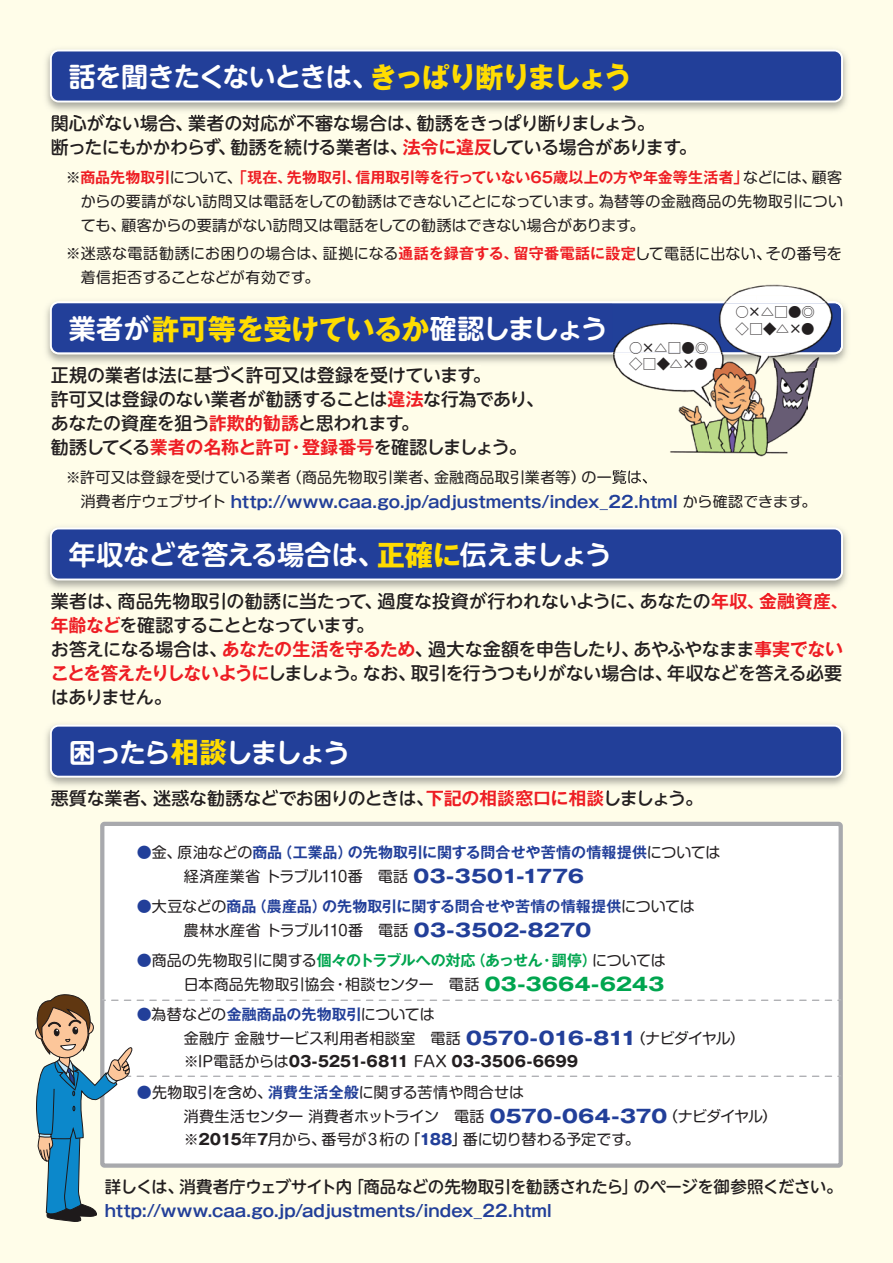
<style>
.page{position:relative;width:893px;height:1263px;background:#fffde9}
.page>*{position:absolute;margin:0;border:0;box-sizing:border-box;transform-origin:0 0}
.t1{font:700 27px "UD Shin M Go Pro De";letter-spacing:-.055em;color:#fff}
.t2{font:700 27px "UD Shin M Go Pro De";letter-spacing:-.025em;color:#fff}
.t3{font:700 27px "UD Shin M Go Pro De";letter-spacing:-.09em;color:#fff}
.t4{font:500 18px/24px "UD Shin M Go Pro";letter-spacing:-.025em;color:#231f20}
.t5{font:700 16.5px "Gothic MB101 Pro De";color:#223f99}
.t6{font:500 16.5px "UD Shin M Go Pro";letter-spacing:-.025em;color:#231f20}
.t7{font:15px/24px "Shin M Go Pro";letter-spacing:.005em;color:#231f20}
.t8{font:700 15px "Gothic MB101 Pro De";color:#223f99}
.t9{font:15px "Shin M Go Pro";letter-spacing:-.015em;color:#231f20}
.t10{font:700 15px "Gothic MB101 Pro De";letter-spacing:-.01em;color:#ee1d23}
.t11{font:700 15px "Gothic MB101 Pro De";letter-spacing:-.03em;color:#00a54f}
.t12{font:700 15px "Gothic MB101 Pro";letter-spacing:-.005em;color:#231f20}
.t13{font:500 13.35px/16.8px "UD Shin M Go Pro";color:#231f20}
.s1{font-family:"Gothic MB101 Pro";font-size:28.5px;color:#ffdc01}
.s2{font-family:"Gothic MB101 Pro De";font-weight:700;color:#ee1d23}
.s3{font-family:"Shin M Go Pro";font-weight:400;color:#231f20}
.s4{font-family:"Shin M Go Pro";font-weight:400;font-size:15px;color:#231f20}
.s5{font-family:"Shin M Go Pro";font-weight:400}
.s6{font-family:"Gothic MB101 Pro";font-weight:700;font-size:18px;color:#223f99}
.s7{font-family:"Shin M Go Pro";font-weight:400;color:#223f99}
.s8{font-family:"Gothic MB101 Pro";font-weight:700;font-size:18px;color:#00a54f}
.s9{color:#223f99}
.s10{font-family:"Gothic MB101 Pro De";font-weight:700;color:#223f99}
.s11{font-family:"Gothic MB101 Pro";font-weight:700}
.s12{font-family:"Gothic MB101 Pro";font-weight:700;color:#223f99}
</style>
<div class="page">
<div style="left:102px;top:824px;width:739px;height:341px;background:#fff;border-radius:2px"></div>
<div style="left:100px;top:822px;width:743px;height:346px;border:4px solid #a8a9ad;border-radius:2px"></div>
<img style="left:46px;top:50px;width:801px;height:61px">
<img style="left:52px;top:114px;width:576px;height:2px">
<div style="left:51px;top:51px;width:791px;height:51px;background:#223f99;border-radius:8px"></div>
<div style="left:50px;top:50px;width:793px;height:53px;border:2px solid #fff;border-radius:8px"></div>
<img style="left:46px;top:305px;width:761px;height:63px">
<img style="left:51px;top:366px;width:429px;height:2px">
<svg style="left:50px;top:301px;width:562px;height:53px;background:#334da0"></svg>
<img style="left:46px;top:530px;width:801px;height:59px">
<img style="left:53px;top:592px;width:771px;height:2px">
<img style="left:711px;top:593px;width:113px;height:1px">
<div style="left:51px;top:528px;width:791px;height:51px;background:#223f99;border-radius:8px"></div>
<div style="left:50px;top:527px;width:793px;height:53px;border:2px solid #fff;border-radius:8px"></div>
<img style="left:46px;top:724px;width:801px;height:67px">
<img style="left:51px;top:789px;width:372px;height:2px">
<img style="left:427px;top:790px;width:177px;height:1px">
<img style="left:606px;top:790px;width:86px;height:1px">
<div style="left:51px;top:726px;width:791px;height:51px;background:#223f99;border-radius:8px"></div>
<div style="left:50px;top:725px;width:793px;height:53px;border:2px solid #fff;border-radius:8px"></div>
<img style="left:635px;top:258px;width:209px;height:48px">
<img style="left:807px;top:306px;width:40px;height:105px">
<img style="left:613px;top:368px;width:194px;height:129px">
<img style="left:612px;top:258px;width:23px;height:3px">
<img style="left:638px;top:258px;width:203px;height:3px">
<img style="left:612px;top:470px;width:35px;height:14px">
<img style="left:612px;top:495px;width:64px;height:2px">
<img style="left:684px;top:495px;width:123px;height:2px">
<img style="left:612px;top:301px;width:231px;height:53px">
<svg style="left:35px;top:993px;width:806px;height:229px"></svg>
<h1 class="t1" style="left:69px;top:55px;width:564px">話を聞きたくないときは、<span class="s1">きっぱり断りましょう</span></h1>
<p class="t4" style="left:51px;top:110px;width:647px">関心がない場合、業者の対応が不審な場合は、勧誘をきっぱり断りましょう。<br>断ったにもかかわらず、勧誘を続ける業者は、<span class="s2">法令に違反</span>している場合があります。</p>
<p class="t10" style="left:66px;top:165px;width:778px"><span class="s3">※</span>商品先物取引<span class="s3">について、</span>「現在、先物取引、信用取引等を行っていない65歳以上の方や年金等生活者」<span class="s3">などには、顧客</span></p>
<p class="t7" style="left:81px;top:187px;width:764px">からの要請がない訪問又は電話をしての勧誘はできないことになっています。為替等の金融商品の先物取引についても、顧客からの要請がない訪問又は電話をしての勧誘はできない場合があります。</p>
<p class="t7" style="left:81px;top:240px;width:763px;text-indent:-15px">※迷惑な電話勧誘にお困りの場合は、証拠になる<span class="s2">通話を録音する、留守番電話に設定</span>して電話に出ない、その番号を着信拒否することなどが有効です。</p>
<p class="t13" style="left:736px;top:303px;width:81px">○×△□●◎ ◇□◆△×●</p>
<h1 class="t1" style="left:69px;top:307px;width:540px">業者が<span class="s1">許可等を受けているか</span>確認しましょう</h1>
<p class="t13" style="left:629px;top:339px;width:81px">○×△□●◎ ◇□◆△×●</p>
<p class="t4" style="left:51px;top:362px;width:495px">正規の業者は法に基づく許可又は登録を受けています。<br>許可又は登録のない業者が勧誘することは<span class="s2">違法</span>な行為であり、あなたの資産を狙う<span class="s2">詐欺的勧誘</span>と思われます。<br>勧誘してくる<span class="s2">業者の名称と許可・登録番号</span>を確認しましょう。</p>
<p class="t7" style="left:66px;top:463px;width:592px">※許可又は登録を受けている業者（商品先物取引業者、金融商品取引業者等）の一覧は、</p>
<p class="t5" style="left:66px;top:488px;width:752px"><span class="s4">　消費者庁ウェブサイト</span> http://www.caa.go.jp/adjustments/index_22.html <span class="s4">から確認できます。</span></p>
<h1 class="t2" style="left:69px;top:533px;width:544px">年収などを答える場合は、<span class="s1">正確に</span>伝えましょう</h1>
<p class="t4" style="left:51px;top:588px;width:799px">業者は、商品先物取引の勧誘に当たって、過度な投資が行われないように、あなたの<span class="s2">年収、金融資産、年齢など</span>を確認することとなっています。<br>お答えになる場合は、<span class="s2">あなたの生活を守るため</span>、過大な金額を申告したり、あやふやなまま<span class="s2">事実でないことを答えたりしないように</span>しましょう。なお、取引を行うつもりがない場合は、年収などを答える必要はありません。</p>
<h1 class="t3" style="left:69px;top:730px;width:283px">困ったら<span class="s1">相談</span>しましょう</h1>
<p class="t4" style="left:51px;top:785px;width:654px">悪質な業者、迷惑な勧誘などでお困りのときは、<span class="s2">下記の相談窓口に相談</span>しましょう。</p>
<p class="t8" style="left:137px;top:840px;width:585px"><span class="s5">●</span><span class="s3">金、原油などの</span>商品（工業品）の先物取引に関する問合せや苦情の情報提供<span class="s3">については</span></p>
<p class="t9" style="left:184px;top:864px;width:402px">経済産業省 トラブル110番　電話 <span class="s6">03-3501-1776</span></p>
<p class="t8" style="left:137px;top:894px;width:560px"><span class="s5">●</span><span class="s3">大豆などの</span>商品（農産品）の先物取引に関する問合せや苦情の情報提供<span class="s3">については</span></p>
<p class="t7" style="left:184px;top:917px;width:409px">農林水産省 トラブル110番　電話 <span class="s6">03-3502-8270</span></p>
<p class="t11" style="left:137px;top:948px;width:531px"><span class="s7">●</span><span class="s3">商品の先物取引に関する</span>個々のトラブルへの対応（あっせん・調停）<span class="s3">については</span></p>
<p class="t7" style="left:184px;top:971px;width:482px">日本商品先物取引協会・相談センター　電話 <span class="s8">03-3664-6243</span></p>
<p class="t7" style="left:184px;top:1001px;width:562px;text-indent:-47px"><span class="s9">●</span>為替などの<span class="s10">金融商品の先物取引</span>については<br>金融庁 金融サービス利用者相談室　電話 <span class="s6">0570-016-811</span>（ナビダイヤル）</p>
<p class="t12" style="left:184px;top:1048px;width:396px"><span class="s5">※IP電話からは</span>03-5251-6811 <span class="s5">FAX</span> 03-3506-6699</p>
<p class="t7" style="left:184px;top:1079px;width:595px;text-indent:-47px"><span class="s9">●</span>先物取引を含め、<span class="s10">消費生活全般</span>に関する苦情や問合せは<br>消費生活センター 消費者ホットライン　電話 <span class="s6">0570-064-370</span>（ナビダイヤル）</p>
<p class="t9" style="left:184px;top:1127px;width:458px">※<span class="s11">2015</span>年<span class="s11">7</span>月から、番号が３桁の「<span class="s12">188</span>」番に切り替わる予定です。</p>
<p class="t6" style="left:105px;top:1173px;width:739px">詳しくは、消費者庁ウェブサイト内「商品などの先物取引を勧誘されたら」のページを御参照ください。</p>
<p class="t5" style="left:105px;top:1197px;width:449px">http://www.caa.go.jp/adjustments/index_22.html</p>
</div>
